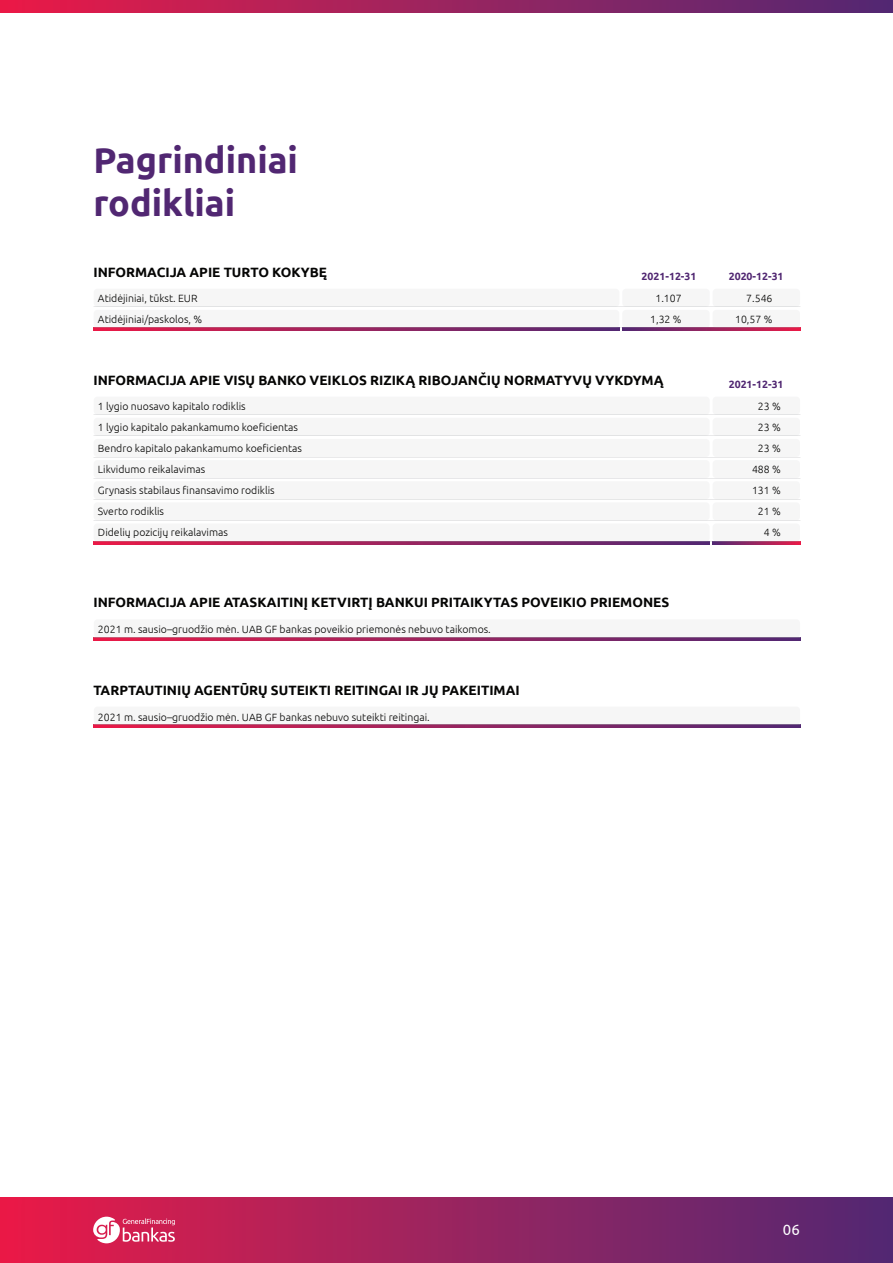
<style>
.page{position:relative;width:893px;height:1263px;background:#fff}
.page>*{position:absolute;margin:0;border:0;box-sizing:border-box;transform-origin:0 0}
.t1{font:700 36px/43.2px "Ubuntu";color:#512772}
.t2{font:15px "Ubuntu";color:#fff}
.t3{font:700 13.5px "Ubuntu";color:#050504}
.t4{font:300 10.5px/21px "Ubuntu";color:#050504}
.t5{font:700 10.5px "Ubuntu";color:#512772}
</style>
<div class="page">
<div style="left:622px;top:310px;width:88px;height:18px;background:#f6f6f6;border-radius:4px"></div>
<div style="left:622px;top:289px;width:88px;height:18px;background:#f6f6f6;border-radius:4px"></div>
<svg style="left:93px;top:542px;width:617px;height:2px"></svg>
<svg style="left:712px;top:542px;width:88px;height:2px"></svg>
<div style="left:713px;top:460px;width:87px;height:18px;background:#f6f6f6;border-radius:4px"></div>
<div style="left:94px;top:460px;width:616px;height:18px;background:#f6f6f6;border-radius:4px"></div>
<div style="left:713px;top:523px;width:87px;height:19px;background:#f6f6f6;border-radius:4px"></div>
<div style="left:94px;top:523px;width:616px;height:19px;background:#f6f6f6;border-radius:4px"></div>
<div style="left:713px;top:439px;width:87px;height:18px;background:#f6f6f6;border-radius:4px"></div>
<div style="left:94px;top:439px;width:616px;height:18px;background:#f6f6f6;border-radius:4px"></div>
<div style="left:713px;top:502px;width:87px;height:18px;background:#f6f6f6;border-radius:4px"></div>
<div style="left:94px;top:502px;width:616px;height:18px;background:#f6f6f6;border-radius:4px"></div>
<div style="left:713px;top:481px;width:87px;height:18px;background:#f6f6f6;border-radius:4px"></div>
<div style="left:94px;top:481px;width:616px;height:18px;background:#f6f6f6;border-radius:4px"></div>
<div style="left:713px;top:418px;width:87px;height:18px;background:#f6f6f6;border-radius:4px"></div>
<div style="left:94px;top:418px;width:616px;height:18px;background:#f6f6f6;border-radius:4px"></div>
<div style="left:713px;top:397px;width:87px;height:18px;background:#f6f6f6;border-radius:4px"></div>
<div style="left:94px;top:397px;width:616px;height:18px;background:#f6f6f6;border-radius:4px"></div>
<svg style="left:93px;top:328px;width:526px;height:3px;background:#9c225e"></svg>
<svg style="left:622px;top:328px;width:178px;height:3px"></svg>
<div style="left:713px;top:310px;width:87px;height:18px;background:#f6f6f6;border-radius:4px"></div>
<div style="left:94px;top:310px;width:525px;height:18px;background:#f6f6f6;border-radius:4px"></div>
<div style="left:713px;top:289px;width:87px;height:18px;background:#f6f6f6;border-radius:4px"></div>
<div style="left:94px;top:289px;width:525px;height:18px;background:#f6f6f6;border-radius:4px"></div>
<svg style="left:93px;top:638px;width:707px;height:3px;background:#9c225e"></svg>
<div style="left:94px;top:619px;width:706px;height:19px;background:#f6f6f6;border-radius:4px"></div>
<svg style="left:93px;top:725px;width:707px;height:3px;background:#9c225e"></svg>
<div style="left:94px;top:706px;width:706px;height:19px;background:#f6f6f6;border-radius:4px"></div>
<div style="left:0;top:1197px;width:893px;height:66px;background:linear-gradient(to right,#e81c49,#512974)"></div>
<svg style="left:93px;top:1216px;width:82px;height:27px"></svg>
<svg style="left:0;top:0;width:893px;height:13px;background:#9c225e"></svg>
<h1 class="t1" style="left:93px;top:138px;width:206px">Pagrindiniai rodikliai</h1>
<p class="t3" style="left:93px;top:264px;width:235px">INFORMACIJA APIE TURTO KOKYBĘ</p>
<p class="t4" style="left:98px;top:288px;width:106px">Atidėjiniai, tūkst. EUR<br>Atidėjiniai/paskolos, %</p>
<p class="t4" style="left:650px;top:288px;width:33px;text-align:center">1.107<br>1,32 %</p>
<p class="t4" style="left:735px;top:288px;width:39px;text-align:right">7.546<br>10,57 %</p>
<p class="t5" style="left:642px;top:270px;width:56px">2021-12-31</p>
<p class="t5" style="left:729px;top:270px;width:56px">2020-12-31</p>
<p class="t3" style="left:93px;top:371px;width:572px">INFORMACIJA APIE VISŲ BANKO VEIKLOS RIZIKĄ RIBOJANČIŲ NORMATYVŲ VYKDYMĄ</p>
<p class="t4" style="left:98px;top:396px;width:206px">1 lygio nuosavo kapitalo rodiklis<br>1 lygio kapitalo pakankamumo koeficientas Bendro kapitalo pakankamumo koeficientas Likvidumo reikalavimas<br>Grynasis stabilaus finansavimo rodiklis Sverto rodiklis<br>Didelių pozicijų reikalavimas</p>
<p class="t4" style="left:752px;top:396px;width:30px;text-align:right">23 %<br>23 %<br>23 %<br>488 %<br>131 %<br>21 %<br>4 %</p>
<p class="t5" style="left:729px;top:378px;width:56px">2021-12-31</p>
<p class="t3" style="left:93px;top:594px;width:577px">INFORMACIJA APIE ATASKAITINĮ KETVIRTĮ BANKUI PRITAIKYTAS POVEIKIO PRIEMONES</p>
<p class="t4" style="left:98px;top:619px;width:394px">2021 m. sausio–gruodžio mėn. UAB GF bankas poveikio priemonės nebuvo taikomos.</p>
<p class="t3" style="left:93px;top:682px;width:428px">TARPTAUTINIŲ AGENTŪRŲ SUTEIKTI REITINGAI IR JŲ PAKEITIMAI</p>
<p class="t4" style="left:98px;top:706px;width:333px">2021 m. sausio–gruodžio mėn. UAB GF bankas nebuvo suteikti reitingai.</p>
<h2 class="t2" style="left:783px;top:1221px;width:18px">06</h2>
</div>
